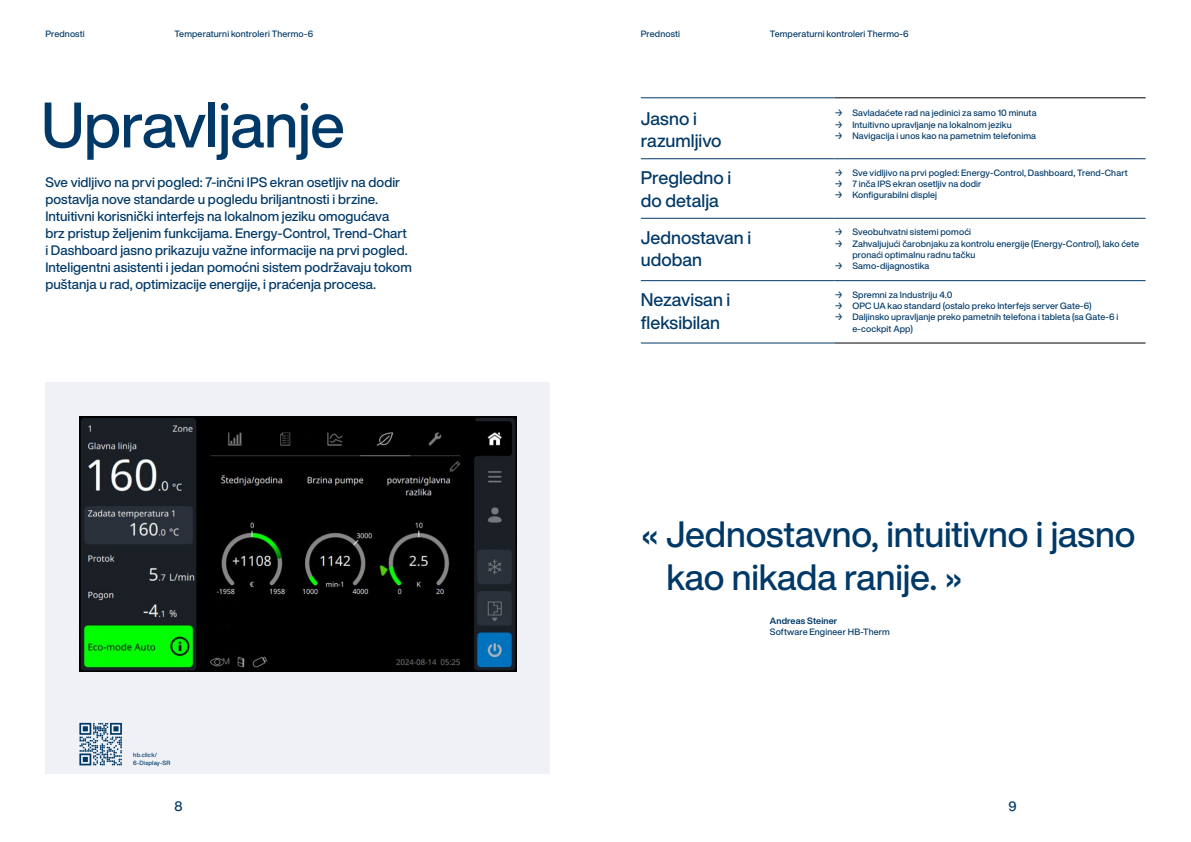
<style>
.page{position:relative;width:1191px;height:842px;background:#fff}
.page>*{position:absolute;margin:0;border:0;box-sizing:border-box;transform-origin:0 0}
.t1{font:500 63px "Helvetica Now Display";letter-spacing:-.01em;color:#003967}
.t2{font:500 36px/42.5px "Helvetica Now Display";letter-spacing:-.005em;color:#003967}
.t3{font:500 18px/22.7px "Helvetica Now Display";color:#003967}
.t4{font:500 13.5px/17px "Helvetica Now Display";color:#003967}
.t5{font:500 9px/11.3px "Helvetica Now Display";letter-spacing:.015em;color:#003967}
.t6{font:700 9px "Helvetica Now Display";letter-spacing:.01em;color:#003967}
.t7{font:500 6px/8.5px "Helvetica Now Display";letter-spacing:.03em;color:#003967}
</style>
<div class="page">
<div style="left:45px;top:383px;width:505px;height:391px;background:#eff1f7"></div>
<img style="left:79px;top:417px;width:437px;height:254px">
<hr style="left:834px;top:98px;width:311px;height:1px;background:#000">
<hr style="left:834px;top:343px;width:311px;height:1px;background:#000">
<hr style="left:834px;top:159px;width:311px;height:1px;background:#003967">
<hr style="left:834px;top:218px;width:311px;height:1px;background:#003967">
<hr style="left:834px;top:280px;width:311px;height:1px;background:#003967">
<hr style="left:641px;top:98px;width:193px;height:1px;background:#003967">
<hr style="left:641px;top:159px;width:193px;height:1px;background:#003967">
<hr style="left:641px;top:218px;width:193px;height:1px;background:#003967">
<hr style="left:641px;top:280px;width:193px;height:1px;background:#003967">
<hr style="left:641px;top:343px;width:193px;height:1px;background:#003967">
<svg style="left:79px;top:723px;width:43px;height:42px"></svg>
<p class="t5" style="left:45px;top:28px;width:41px">Prednosti</p>
<p class="t5" style="left:174px;top:28px;width:140px">Temperaturni kontroleri Thermo-6</p>
<p class="t5" style="left:641px;top:28px;width:41px">Prednosti</p>
<p class="t5" style="left:770px;top:28px;width:140px">Temperaturni kontroleri Thermo-6</p>
<h1 class="t1" style="left:41px;top:81px;width:305px">Upravljanje</h1>
<p class="t4" style="left:45px;top:174px;width:368px">Sve vidljivo na prvi pogled: 7-inčni IPS ekran osetljiv na dodir postavlja nove standarde u pogledu briljantnosti i brzine.<br>Intuitivni korisnički interfejs na lokalnom jeziku omogućava brz pristup željenim funkcijama. Energy-Control, Trend-Chart i Dashboard jasno prikazuju važne informacije na prvi pogled.<br>Inteligentni asistenti i jedan pomoćni sistem podržavaju tokom puštanja u rad, optimizacije energije, i praćenja procesa.</p>
<p class="t7" style="left:133px;top:750px;width:39px">hb.click/<br>6-Display-SR</p>
<h3 class="t3" style="left:641px;top:107px;width:82px">Jasno i razumljivo</h3>
<p class="t5" style="left:834px;top:107px;width:204px">→ Savladaćete rad na jedinici za samo 10 minuta</p>
<p class="t5" style="left:834px;top:119px;width:179px">→ Intuitivno upravljanje na lokalnom jeziku</p>
<p class="t5" style="left:834px;top:130px;width:203px">→ Navigacija i unos kao na pametnim telefonima</p>
<h3 class="t3" style="left:641px;top:166px;width:92px">Pregledno i do detalja</h3>
<p class="t5" style="left:834px;top:167px;width:295px">→ Sve vidljivo na prvi pogled: Energy-Control, Dashboard, Trend-Chart</p>
<p class="t5" style="left:834px;top:178px;width:149px">→ 7 inča IPS ekran osetljiv na dodir</p>
<p class="t5" style="left:834px;top:190px;width:104px">→ Konfigurabilni displej</p>
<h3 class="t3" style="left:641px;top:226px;width:112px">Jednostavan i udoban</h3>
<p class="t5" style="left:834px;top:226px;width:138px">→ Sveobuhvatni sistemi pomoći</p>
<p class="t5" style="left:852px;top:238px;width:288px;text-indent:-18px">→ Zahvaljujući čarobnjaku za kontrolu energije (Energy-Control), lako ćete pronaći optimalnu radnu tačku</p>
<p class="t5" style="left:834px;top:260px;width:96px">→ Samo-dijagnostika</p>
<h3 class="t3" style="left:641px;top:288px;width:91px">Nezavisan i fleksibilan</h3>
<p class="t5" style="left:834px;top:289px;width:120px">→ Spremni za Industriju 4.0</p>
<p class="t5" style="left:834px;top:300px;width:259px">→ OPC UA kao standard (ostalo preko Interfejs server Gate-6)</p>
<p class="t5" style="left:852px;top:311px;width:267px;text-indent:-18px">→ Daljinsko upravljanje preko pametnih telefona i tableta (sa Gate-6 i e-cockpit App)</p>
<h2 class="t2" style="left:666px;top:513px;width:470px;text-indent:-26px">« Jednostavno, intuitivno i jasno kao nikada ranije. »</h2>
<p class="t6" style="left:770px;top:614px;width:69px">Andreas Steiner</p>
<p class="t5" style="left:770px;top:626px;width:122px">Software Engineer HB-Therm</p>
<h3 class="t4" style="left:174px;top:797px;width:10px">8</h3>
<h3 class="t4" style="left:1008px;top:797px;width:10px">9</h3>
</div>
